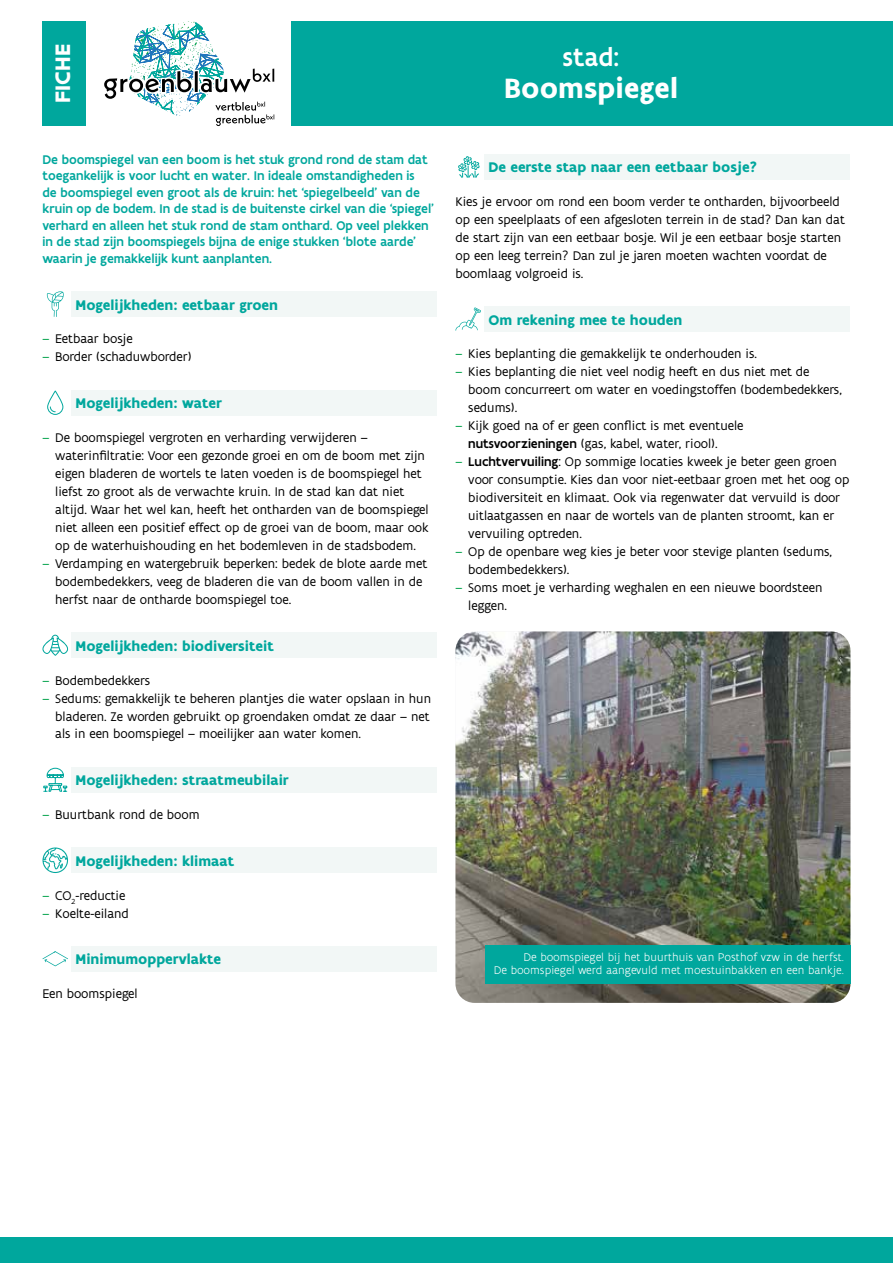
<style>
.page{position:relative;width:893px;height:1263px;background:#fff}
.page>*{position:absolute;margin:0;border:0;box-sizing:border-box;transform-origin:0 0}
.t1{font:700 30px "Flanders Art Sans";color:#fff}
.t2{font:500 27px "Flanders Art Sans";color:#fff}
.t3{font:700 22.5px "Flanders Art Sans";letter-spacing:.01em;color:#fff}
.t4{font:700 15px "Flanders Art Sans";color:#00a79d}
.t5{font:13.5px/18px "Flanders Art Sans";color:#000}
.t6{font:500 13.5px/16.5px "Flanders Art Sans";color:#00a79d}
.t7{font:300 12px/13.5px "Flanders Art Sans";color:#fff;text-align:right}
.s1{color:#00a14a}
.s2{font-weight:500}
</style>
<div class="page">
<div style="left:0;top:1237px;width:893px;height:26px;background:#00a79d"></div>
<svg style="left:104px;top:21px;width:171px;height:105px"></svg>
<div style="left:291px;top:21px;width:602px;height:105px;background:#00a79d"></div>
<div style="left:43px;top:21px;width:43px;height:105px;background:#00a79d"></div>
<div style="left:71px;top:291px;width:366px;height:26px;background:#f2f7f6"></div>
<svg style="left:47px;top:291px;width:17px;height:26px"></svg>
<div style="left:71px;top:390px;width:366px;height:25px;background:#f2f7f6"></div>
<svg style="left:47px;top:391px;width:17px;height:24px"></svg>
<div style="left:71px;top:632px;width:366px;height:26px;background:#f2f7f6"></div>
<svg style="left:43px;top:635px;width:25px;height:21px"></svg>
<div style="left:71px;top:767px;width:366px;height:25px;background:#f2f7f6"></div>
<svg style="left:43px;top:767px;width:25px;height:25px"></svg>
<div style="left:71px;top:847px;width:366px;height:26px;background:#f2f7f6"></div>
<svg style="left:43px;top:847px;width:25px;height:26px"></svg>
<div style="left:71px;top:946px;width:366px;height:25px;background:#f2f7f6"></div>
<svg style="left:43px;top:951px;width:25px;height:15px"></svg>
<div style="left:484px;top:154px;width:366px;height:25px;background:#f2f7f6"></div>
<svg style="left:458px;top:156px;width:22px;height:22px"></svg>
<div style="left:484px;top:306px;width:366px;height:26px;background:#f2f7f6"></div>
<svg style="left:455px;top:307px;width:26px;height:24px"></svg>
<img style="left:455px;top:631px;width:395px;height:372px">
<div style="left:485px;top:945px;width:365px;height:39px;background:#00a79d"></div>
<h3 class="t3" style="left:49px;top:103px;width:61px;rotate:-90deg">FICHE</h3>
<p class="t6" style="left:43px;top:151px;width:393px">De boomspiegel van een boom is het stuk grond rond de stam dat toegankelijk is voor lucht en water. In ideale omstandigheden is<br>de boomspiegel even groot als de kruin: het ‘spiegelbeeld’ van de kruin op de bodem. In de stad is de buitenste cirkel van die ‘spiegel’ verhard en alleen het stuk rond de stam onthard. Op veel plekken in de stad zijn boomspiegels bijna de enige stukken ‘blote aarde’ waarin je gemakkelijk kunt aanplanten.</p>
<p class="t4" style="left:75px;top:295px;width:204px">Mogelijkheden: eetbaar groen</p>
<p class="t5" style="left:43px;top:330px;width:92px"><span class="s1">–</span> Eetbaar bosje</p>
<p class="t5" style="left:43px;top:348px;width:150px"><span class="s1">–</span> Border (schaduwborder)</p>
<p class="t4" style="left:75px;top:394px;width:148px">Mogelijkheden: water</p>
<p class="t5" style="left:55px;top:429px;width:375px;text-indent:-13px"><span class="s1">–</span> De boomspiegel vergroten en verharding verwijderen – waterinfiltratie: Voor een gezonde groei en om de boom met zijn eigen bladeren de wortels te laten voeden is de boomspiegel het liefst zo groot als de verwachte kruin. In de stad kan dat niet altijd. Waar het wel kan, heeft het ontharden van de boomspiegel niet alleen een positief effect op de groei van de boom, maar ook op de waterhuishouding en het bodemleven in de stadsbodem.</p>
<p class="t5" style="left:55px;top:555px;width:374px;text-indent:-13px"><span class="s1">–</span> Verdamping en watergebruik beperken: bedek de blote aarde met bodembedekkers, veeg de bladeren die van de boom vallen in de herfst naar de ontharde boomspiegel toe.</p>
<p class="t4" style="left:75px;top:636px;width:200px">Mogelijkheden: biodiversiteit</p>
<p class="t5" style="left:43px;top:671px;width:109px"><span class="s1">–</span> Bodembedekkers</p>
<p class="t5" style="left:55px;top:689px;width:377px;text-align:justify;text-indent:-13px"><span class="s1">–</span> Sedums: gemakkelijk te beheren plantjes die water opslaan in hun bladeren. Ze worden gebruikt op groendaken omdat ze daar – net als in een boomspiegel – moeilijker aan water komen.</p>
<p class="t4" style="left:75px;top:771px;width:215px">Mogelijkheden: straatmeubilair</p>
<p class="t5" style="left:43px;top:806px;width:159px"><span class="s1">–</span> Buurtbank rond de boom</p>
<p class="t4" style="left:75px;top:851px;width:160px">Mogelijkheden: klimaat</p>
<p class="t5" style="left:43px;top:886px;width:84px"><span class="s1">–</span> CO<sub>2</sub>-reductie</p>
<p class="t5" style="left:43px;top:904px;width:88px"><span class="s1">–</span> Koelte-eiland</p>
<p class="t4" style="left:75px;top:950px;width:147px">Minimumoppervlakte</p>
<p class="t5" style="left:43px;top:985px;width:97px">Een boomspiegel</p>
<h2 class="t2" style="left:563px;top:41px;width:58px">stad:</h2>
<h1 class="t1" style="left:504px;top:69px;width:175px">Boomspiegel</h1>
<p class="t4" style="left:488px;top:158px;width:271px">De eerste stap naar een eetbaar bosje?</p>
<p class="t5" style="left:455px;top:193px;width:391px">Kies je ervoor om rond een boom verder te ontharden, bijvoorbeeld op een speelplaats of een afgesloten terrein in de stad? Dan kan dat de start zijn van een eetbaar bosje. Wil je een eetbaar bosje starten op een leeg terrein? Dan zul je jaren moeten wachten voordat de boomlaag volgroeid is.</p>
<p class="t4" style="left:488px;top:310px;width:195px">Om rekening mee te houden</p>
<p class="t5" style="left:455px;top:345px;width:303px"><span class="s1">–</span> Kies beplanting die gemakkelijk te onderhouden is.</p>
<p class="t5" style="left:468px;top:363px;width:375px;text-indent:-13px"><span class="s1">–</span> Kies beplanting die niet veel nodig heeft en dus niet met de boom concurreert om water en voedingstoffen (bodembedekkers, sedums).</p>
<p class="t5" style="left:468px;top:417px;width:277px;text-indent:-13px"><span class="s1">–</span> Kijk goed na of er geen conflict is met eventuele <span class="s2">nutsvoorzieningen</span> (gas, kabel, water, riool).</p>
<p class="t5" style="left:468px;top:453px;width:383px;text-indent:-13px"><span class="s1">–</span> <span class="s2">Luchtvervuiling</span>: Op sommige locaties kweek je beter geen groen voor consumptie. Kies dan voor niet-eetbaar groen met het oog op biodiversiteit en klimaat. Ook via regenwater dat vervuild is door uitlaatgassen en naar de wortels van de planten stroomt, kan er vervuiling optreden.</p>
<p class="t5" style="left:468px;top:543px;width:365px;text-indent:-13px"><span class="s1">–</span> Op de openbare weg kies je beter voor stevige planten (sedums, bodembedekkers).</p>
<p class="t5" style="left:468px;top:579px;width:356px;text-indent:-13px"><span class="s1">–</span> Soms moet je verharding weghalen en een nieuwe boordsteen leggen.</p>
<p class="t7" style="left:494px;top:950px;width:352px">De boomspiegel bij het buurthuis van Posthof vzw in de herfst.<br>De boomspiegel werd aangevuld met moestuinbakken en een bankje.</p>
</div>
